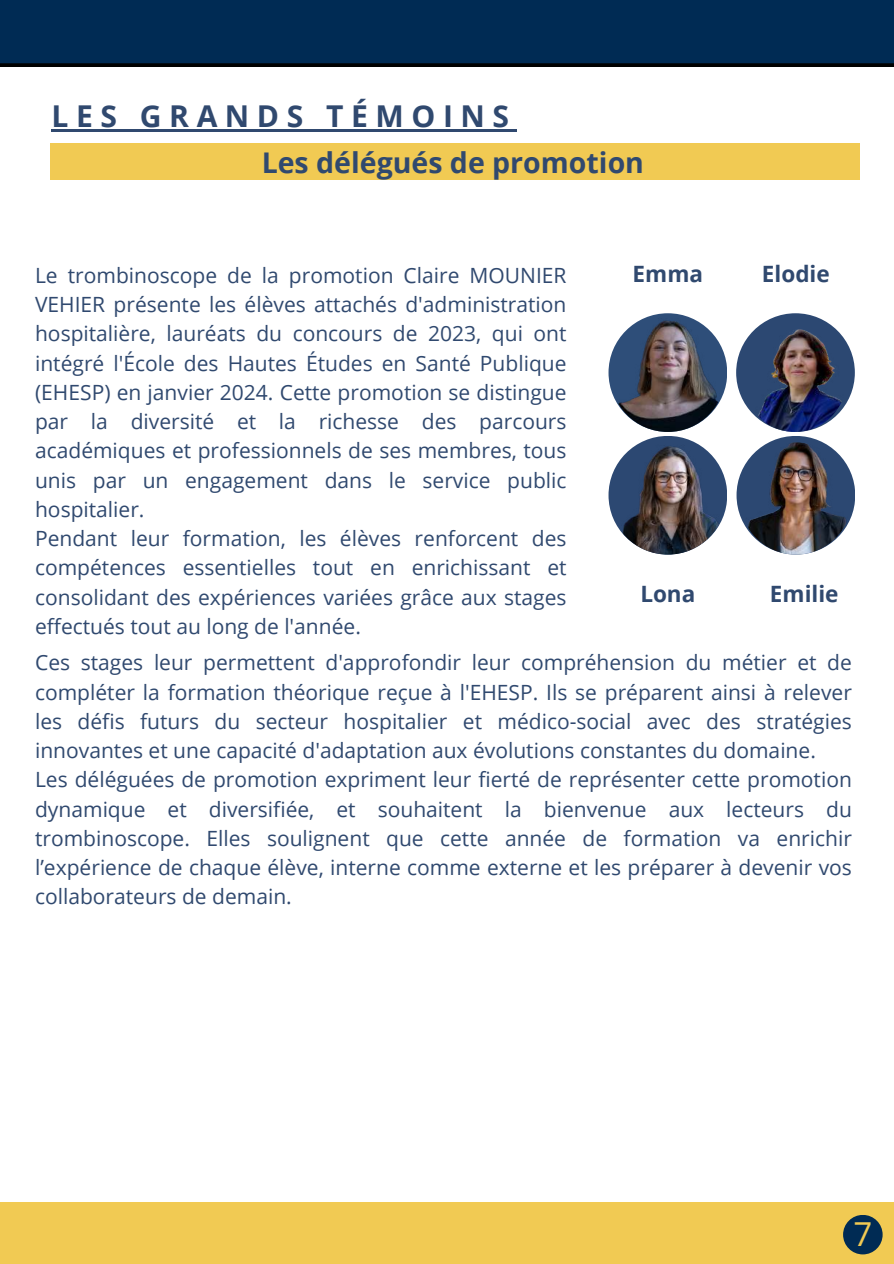
<style>
.page{position:relative;width:894px;height:1264px;background:#fff}
.page>*{position:absolute;margin:0;border:0;box-sizing:border-box;transform-origin:0 0}
.t1{font:33px "Open Sans";color:#f1ca53}
.t2{font:700 30.15px "Open Sans";letter-spacing:.25em;color:#30496f}
.t3{font:700 28.5px "Open Sans";color:#30496f}
.t4{font:700 22.5px "Open Sans";color:#30496f}
.t5{font:21px/29.2px "Open Sans";color:#30496f}
</style>
<div class="page">
<div style="left:0;top:0;width:893px;height:67px;background:#002b54"></div>
<div style="left:0;top:1202px;width:893px;height:61px;background:#f1ca53"></div>
<div style="left:50px;top:143px;width:809px;height:37px;background:#f1ca53"></div>
<svg style="left:608px;top:313px;width:119px;height:119px"></svg>
<img style="left:610px;top:317px;width:115px;height:115px;border-radius:50%">
<svg style="left:608px;top:436px;width:119px;height:118px"></svg>
<img style="left:609px;top:438px;width:117px;height:116px;border-radius:50%">
<div style="left:736px;top:313px;width:118px;height:119px;background:#2c4872;border-radius:50%"></div>
<img style="left:743px;top:329px;width:103px;height:103px;border-radius:50%">
<svg style="left:736px;top:436px;width:119px;height:118px"></svg>
<img style="left:739px;top:442px;width:112px;height:112px;border-radius:50%">
<div style="left:842px;top:1214px;width:40px;height:40px;background:#002b54;border-radius:50%"></div>
<hr style="left:52px;top:129px;width:464px;height:2px;background:#30496f">
<h2 class="t2" style="left:52px;top:94px;width:459px">LES GRANDS TÉMOINS</h2>
<h3 class="t3" style="left:261px;top:143px;width:384px">Les délégués de promotion</h3>
<p class="t4" style="left:632px;top:258px;width:72px">Emma</p>
<p class="t4" style="left:761px;top:258px;width:69px">Elodie</p>
<p class="t5" style="left:35px;top:260px;width:533px">Le trombinoscope de la promotion Claire MOUNIER VEHIER présente les élèves attachés d'administration hospitalière, lauréats du concours de 2023, qui ont intégré l'École des Hautes Études en Santé Publique (EHESP) en janvier 2024. Cette promotion se distingue par la diversité et la richesse des parcours académiques et professionnels de ses membres, tous unis par un engagement dans le service public hospitalier.<br>Pendant leur formation, les élèves renforcent des compétences essentielles tout en enrichissant et consolidant des expériences variées grâce aux stages effectués tout au long de l'année.</p>
<p class="t5" style="left:35px;top:647px;width:818px">Ces stages leur permettent d'approfondir leur compréhension du métier et de compléter la formation théorique reçue à l'EHESP. Ils se préparent ainsi à relever les défis futurs du secteur hospitalier et médico-social avec des stratégies innovantes et une capacité d'adaptation aux évolutions constantes du domaine.<br>Les déléguées de promotion expriment leur fierté de représenter cette promotion dynamique et diversifiée, et souhaitent la bienvenue aux lecteurs du trombinoscope. Elles soulignent que cette année de formation va enrichir l’expérience de chaque élève, interne comme externe et les préparer à devenir vos collaborateurs de demain.</p>
<p class="t4" style="left:640px;top:578px;width:56px">Lona</p>
<p class="t4" style="left:769px;top:578px;width:70px">Emilie</p>
<h1 class="t1" style="left:853px;top:1211px;width:20px">7</h1>
</div>
